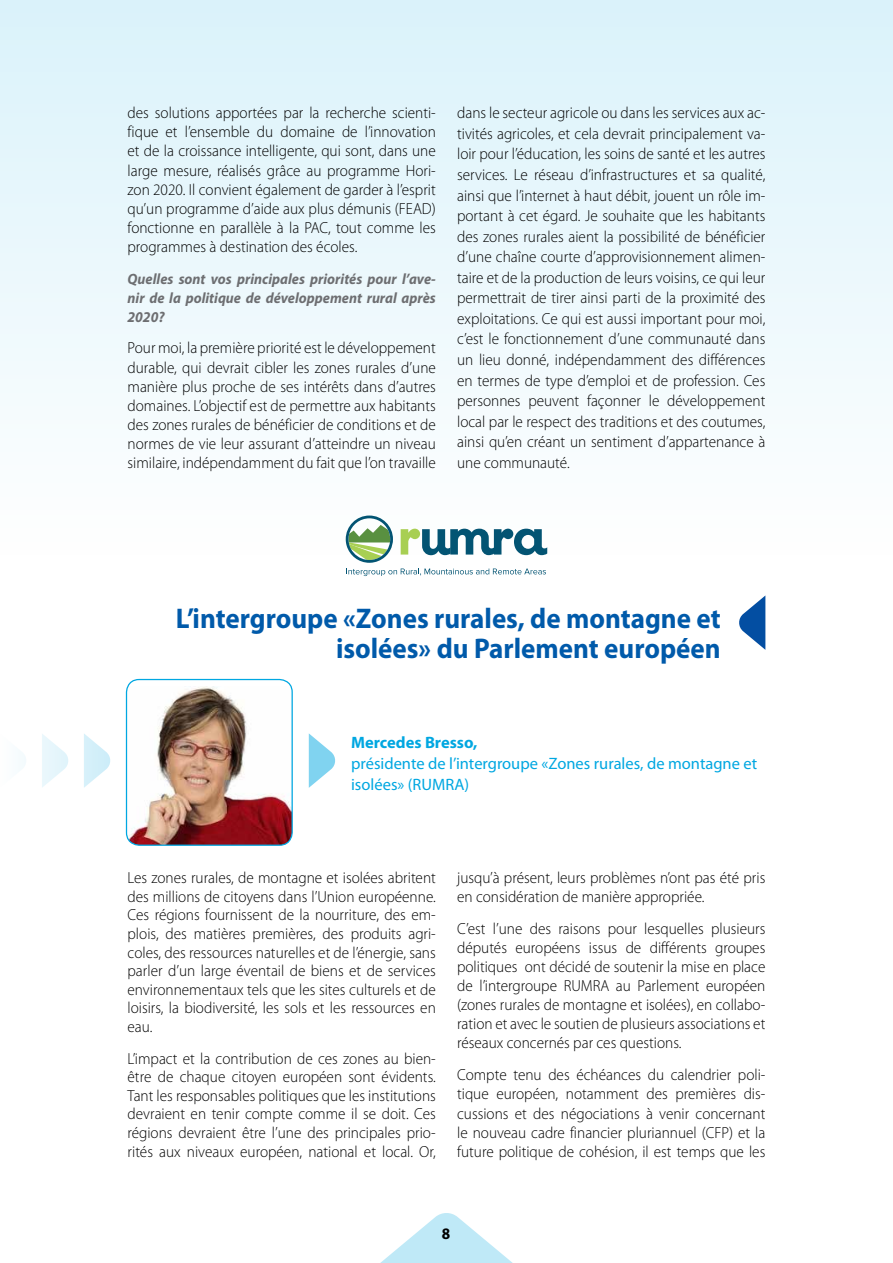
<style>
.page{position:relative;width:893px;height:1263px;background:#fff}
.page>*{position:absolute;margin:0;border:0;box-sizing:border-box;transform-origin:0 0}
.t1{font:700 28.5px/30.8px "Myriad Pro";color:#005aaa;text-align:right;scale:.95 1}
.t2{font:16.5px/21px "Myriad Pro";color:#00a7e1}
.t3{font:700 16.5px "Myriad Pro";color:#00a7e1}
.t4{font:300 16.05px/19px "Myriad Pro";color:#000;text-align:justify;scale:.95 1}
.t5{font:700 16.05px "Myriad Pro";color:#000;scale:.95 1}
.t6{font:italic 700 15px/19px "Myriad Pro";color:#6d6e71;text-align:justify;scale:.95 1}
</style>
<div class="page">
<div style="left:0;top:0;width:893px;height:555px;background:linear-gradient(to bottom,#daf2fa,#fefefe)"></div>
<svg style="left:380px;top:1213px;width:133px;height:50px"></svg>
<svg style="left:346px;top:515px;width:201px;height:61px"></svg>
<img style="left:126px;top:686px;width:165px;height:159px">
<div style="left:126px;top:679px;width:167px;height:167px;border:1px solid #00a7e1;border-radius:13px"></div>
<svg style="left:309px;top:733px;width:27px;height:55px"></svg>
<svg style="left:84px;top:734px;width:27px;height:54px"></svg>
<svg style="left:42px;top:734px;width:26px;height:53px"></svg>
<svg style="left:22px;top:753px;width:4px;height:15px"></svg>
<svg style="left:739px;top:596px;width:26px;height:54px"></svg>
<p class="t4" style="left:128px;top:103px;width:326px">des solutions apportées par la recherche scienti&shy;fique et l’ensemble du domaine de l’innovation et de la croissance intelligente, qui sont, dans une large mesure, réalisés grâce au programme Hori&shy;zon 2020. Il convient également de garder à l’esprit qu’un programme d’aide aux plus démunis (FEAD) fonctionne en parallèle à la PAC, tout comme les programmes à destination des écoles.</p>
<p class="t6" style="left:128px;top:268px;width:326px">Quelles sont vos principales priorités pour l’ave&shy;nir de la politique de développement rural après 2020?</p>
<p class="t4" style="left:128px;top:338px;width:326px">Pour moi, la première priorité est le développement durable, qui devrait cibler les zones rurales d’une manière plus proche de ses intérêts dans d’autres domaines. L’objectif est de permettre aux habitants des zones rurales de bénéficier de conditions et de normes de vie leur assurant d’atteindre un niveau similaire, indépendamment du fait que l’on travaille</p>
<p class="t4" style="left:457px;top:103px;width:326px;line-height:20.5px">dans le secteur agricole ou dans les services aux ac&shy;tivités agricoles, et cela devrait principalement va&shy;loir pour l’éducation, les soins de santé et les autres services. Le réseau d’infrastructures et sa qualité, ainsi que l’internet à haut débit, jouent un rôle im&shy;portant à cet égard. Je souhaite que les habitants des zones rurales aient la possibilité de bénéficier d’une chaîne courte d’approvisionnement alimen&shy;taire et de la production de leurs voisins, ce qui leur permettrait de tirer ainsi parti de la proximité des exploitations. Ce qui est aussi important pour moi, c’est le fonctionnement d’une communauté dans un lieu donné, indépendamment des différences en termes de type d’emploi et de profession. Ces personnes peuvent façonner le développement local par le respect des traditions et des coutumes, ainsi qu’en créant un sentiment d’appartenance à une communauté.</p>
<h1 class="t1" style="left:176px;top:602px;width:575px">L’intergroupe «Zones rurales, de montagne et isolées» du Parlement européen</h1>
<p class="t3" style="left:351px;top:731px;width:128px">Mercedes Bresso,</p>
<p class="t2" style="left:351px;top:752px;width:408px">présidente de l’intergroupe «Zones rurales, de montagne et isolées» (RUMRA)</p>
<p class="t4" style="left:128px;top:868px;width:326px;line-height:18.6px">Les zones rurales, de montagne et isolées abritent des millions de citoyens dans l’Union européenne.<br>Ces régions fournissent de la nourriture, des em&shy;plois, des matières premières, des produits agri&shy;coles, des ressources naturelles et de l’énergie, sans parler d’un large éventail de biens et de services environnementaux tels que les sites culturels et de loisirs, la biodiversité, les sols et les ressources en eau.</p>
<p class="t4" style="left:128px;top:1049px;width:326px;line-height:18.6px">L’impact et la contribution de ces zones au bien&shy;être de chaque citoyen européen sont évidents.<br>Tant les responsables politiques que les institutions devraient en tenir compte comme il se doit. Ces régions devraient être l’une des principales prio&shy;rités aux niveaux européen, national et local. Or,</p>
<p class="t4" style="left:457px;top:868px;width:326px">jusqu’à présent, leurs problèmes n’ont pas été pris en considération de manière appropriée.</p>
<p class="t4" style="left:457px;top:919px;width:326px">C’est l’une des raisons pour lesquelles plusieurs députés européens issus de différents groupes politiques ont décidé de soutenir la mise en place de l’intergroupe RUMRA au Parlement européen (zones rurales de montagne et isolées), en collabo&shy;ration et avec le soutien de plusieurs associations et réseaux concernés par ces questions.</p>
<p class="t4" style="left:457px;top:1065px;width:326px">Compte tenu des échéances du calendrier poli&shy;tique européen, notamment des premières dis&shy;cussions et des négociations à venir concernant le nouveau cadre financier pluriannuel (CFP) et la future politique de cohésion, il est temps que les</p>
<p class="t5" style="left:442px;top:1223px;width:10px">8</p>
</div>
